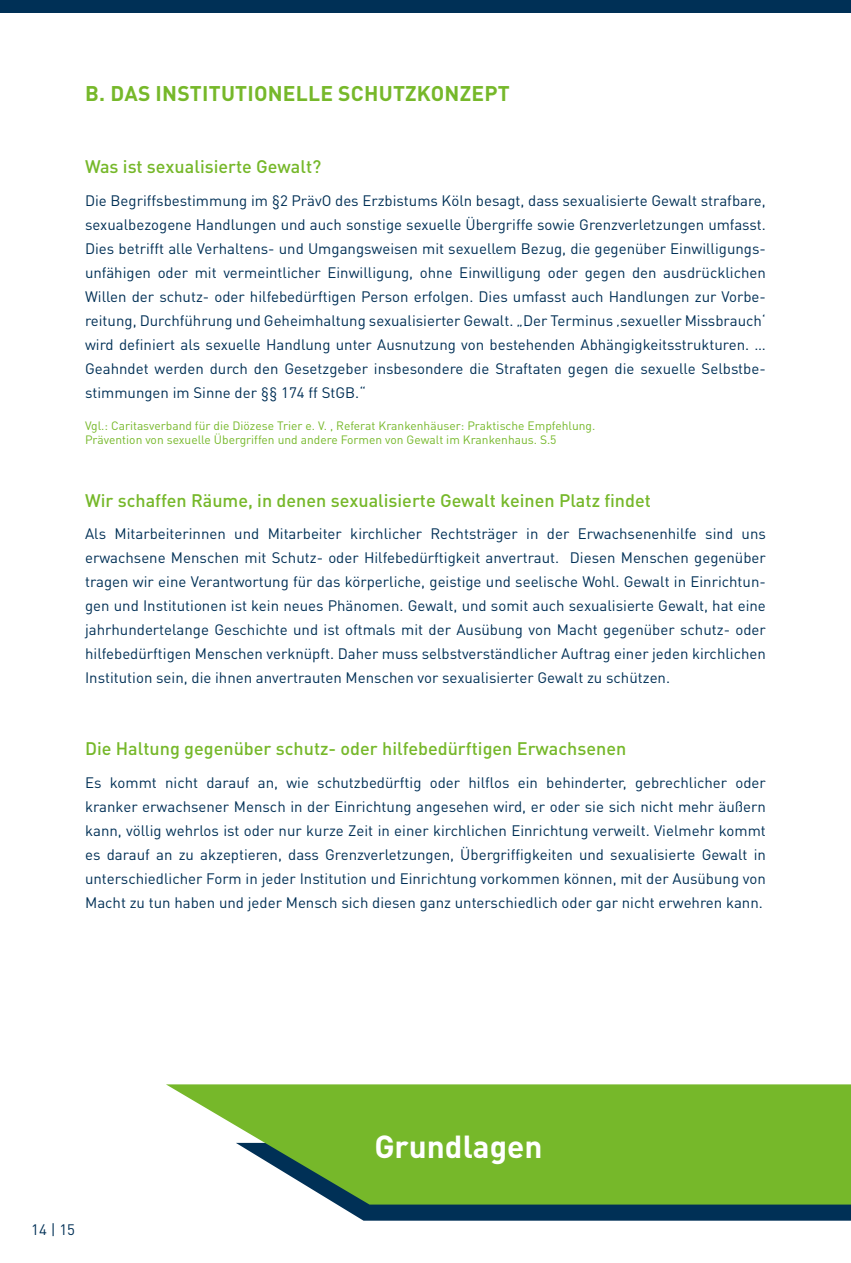
<style>
.page{position:relative;width:851px;height:1263px;background:#fff}
.page>*{position:absolute;margin:0;border:0;box-sizing:border-box;transform-origin:0 0}
.t1{font:700 31.5px "DIN Pro";color:#fff}
.t2{font:700 21px "DIN Pro";letter-spacing:.01em;color:#76b82a}
.t3{font:500 18px "DIN Pro";color:#76b82a}
.t4{font:15px/24px "DIN Pro";color:#003056;text-align:justify}
.t5{font:12px/14.4px "DIN Pro";color:#76b82a}
</style>
<div class="page">
<div style="left:0;top:0;width:850px;height:13px;background:#003056"></div>
<svg style="left:336px;top:1204px;width:514px;height:17px;background:#0f3d5c"></svg>
<svg style="left:166px;top:1084px;width:684px;height:120px;background:#85be46"></svg>
<h2 class="t2" style="left:85px;top:79px;width:426px">B. DAS INSTITUTIONELLE SCHUTZKONZEPT</h2>
<p class="t3" style="left:85px;top:154px;width:238px">Was ist sexualisierte Gewalt?</p>
<p class="t4" style="left:85px;top:188px;width:682px">Die Begriffsbestimmung im §2 PrävO des Erzbistums Köln besagt, dass sexualisierte Gewalt strafbare, sexualbezogene Handlungen und auch sonstige sexuelle Übergriffe sowie Grenzverletzungen umfasst.<br>Dies betrifft alle Verhaltens- und Umgangsweisen mit sexuellem Bezug, die gegenüber Einwilligungs&shy;unfähigen oder mit vermeintlicher Einwilligung, ohne Einwilligung oder gegen den ausdrücklichen Willen der schutz- oder hilfebedürftigen Person erfolgen. Dies umfasst auch Handlungen zur Vorbe&shy;reitung, Durchführung und Geheimhaltung sexualisierter Gewalt. „Der Terminus ‚sexueller Missbrauch‘ wird definiert als sexuelle Handlung unter Ausnutzung von bestehenden Abhängigkeitsstrukturen. … Geahndet werden durch den Gesetzgeber insbesondere die Straftaten gegen die sexuelle Selbstbe&shy;stimmungen im Sinne der §§ 174 ff StGB.“</p>
<p class="t5" style="left:85px;top:418px;width:511px">Vgl.: Caritasverband für die Diözese Trier e. V. , Referat Krankenhäuser: Praktische Empfehlung.<br>Prävention von sexuelle Übergriffen und andere Formen von Gewalt im Krankenhaus. S.5</p>
<p class="t3" style="left:85px;top:488px;width:567px">Wir schaffen Räume, in denen sexualisierte Gewalt keinen Platz findet</p>
<p class="t4" style="left:85px;top:521px;width:682px">Als Mitarbeiterinnen und Mitarbeiter kirchlicher Rechtsträger in der Erwachsenenhilfe sind uns erwachsene Menschen mit Schutz- oder Hilfebedürftigkeit anvertraut. Diesen Menschen gegenüber tragen wir eine Verantwortung für das körperliche, geistige und seelische Wohl. Gewalt in Einrichtun&shy;gen und Institutionen ist kein neues Phänomen. Gewalt, und somit auch sexualisierte Gewalt, hat eine jahrhundertelange Geschichte und ist oftmals mit der Ausübung von Macht gegenüber schutz- oder hilfebedürftigen Menschen verknüpft. Daher muss selbstverständlicher Auftrag einer jeden kirchlichen Institution sein, die ihnen anvertrauten Menschen vor sexualisierter Gewalt zu schützen.</p>
<p class="t3" style="left:85px;top:737px;width:542px">Die Haltung gegenüber schutz- oder hilfebedürftigen Erwachsenen</p>
<p class="t4" style="left:85px;top:770px;width:682px">Es kommt nicht darauf an, wie schutzbedürftig oder hilflos ein behinderter, gebrechlicher oder kranker erwachsener Mensch in der Einrichtung angesehen wird, er oder sie sich nicht mehr äußern kann, völlig wehrlos ist oder nur kurze Zeit in einer kirchlichen Einrichtung verweilt. Vielmehr kommt es darauf an zu akzeptieren, dass Grenzverletzungen, Übergriffigkeiten und sexualisierte Gewalt in unterschiedlicher Form in jeder Institution und Einrichtung vorkommen können, mit der Ausübung von Macht zu tun haben und jeder Mensch sich diesen ganz unterschiedlich oder gar nicht erwehren kann.</p>
<p class="t4" style="left:31px;top:1217px;width:45px">14 | 15</p>
<h1 class="t1" style="left:374px;top:1125px;width:170px">Grundlagen</h1>
</div>
